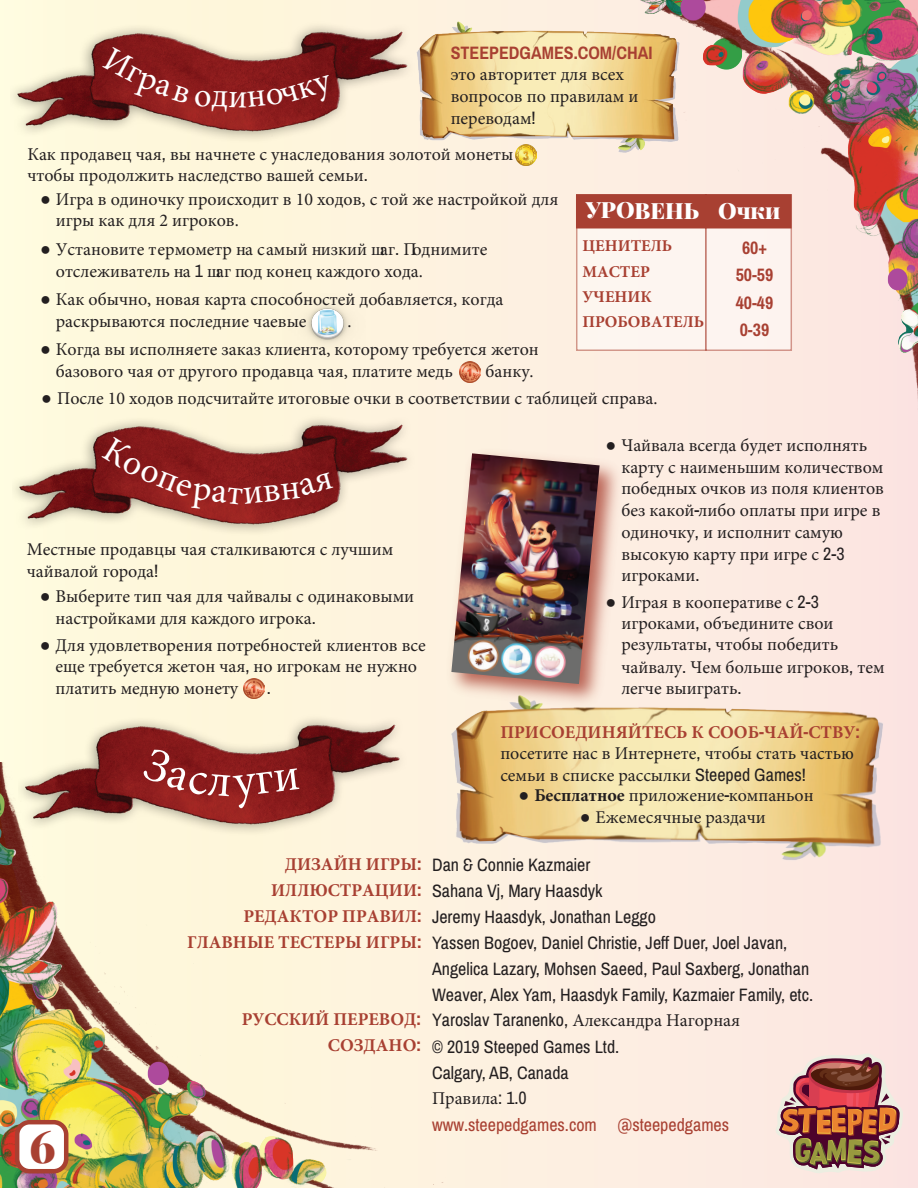
<style>
.page{position:relative;width:918px;height:1188px;background:#fdefe1}
.page>*{position:absolute;margin:0;border:0;box-sizing:border-box;transform-origin:0 0}
.t1{font:900 45px "Playfair Display";color:#a84032}
.t2{font:900 22.5px "Playfair Display";letter-spacing:-.005em;color:#fff}
.t3{font:18px/21.5px "Minion Pro";color:#231f20}
.t4{font:18px/26px "Archivo Narrow";color:#231f20}
.t5{font:700 18px/26px "Minion Pro";color:#a84032;text-align:right}
.t6{font:700 18px/27.6px "Archivo Narrow";color:#a84032;text-align:center}
.t7{font:18px "Archivo Narrow";color:#a84032}
.t8{font:700 16.5px/25.3px "Minion Pro";color:#a84032}
.s1{font-family:"Archivo Narrow"}
.s2{font-family:"Arial"}
.s3{font-weight:700;color:#a84032}
.s4{font-family:"Archivo Narrow";font-weight:700;color:#a84032}
.s5{font-weight:700}
.s6{font-family:"Minion Pro"}
</style>
<div class="page">
<img style="left:710px;top:0;width:208px;height:426px">
<img style="left:1px;top:762px;width:442px;height:426px">
<div style="left:17px;top:1122px;width:49px;height:49px;background:#fff;border-radius:13px"></div>
<div style="left:15px;top:1120px;width:53px;height:53px;border:4px solid #a84032;border-radius:13px"></div>
<img style="left:11px;top:0;width:372px;height:211px">
<img style="left:18px;top:652px;width:390px;height:252px">
<img style="left:396px;top:661px;width:508px;height:223px">
<svg style="left:776px;top:1053px;width:127px;height:121px"></svg>
<img style="left:12px;top:352px;width:396px;height:252px">
<img style="left:244px;top:678px;width:21px;height:21px">
<div style="left:577px;top:195px;width:129px;height:155px;background:#fdf5f0"></div>
<div style="left:577px;top:195px;width:129px;height:33px;background:#a84032"></div>
<div style="left:576px;top:194px;width:131px;height:34px;border:2px solid #a84032"></div>
<div style="left:706px;top:195px;width:85px;height:155px;background:#fdf4f0"></div>
<div style="left:706px;top:195px;width:85px;height:33px;background:#a84032"></div>
<div style="left:705px;top:194px;width:87px;height:34px;border:2px solid #a84032"></div>
<img style="left:440px;top:464px;width:188px;height:248px">
<img style="left:451px;top:453px;width:149px;height:231px">
<img style="left:282px;top:303px;width:84px;height:57px">
<img style="left:460px;top:362px;width:21px;height:20px">
<img style="left:383px;top:0;width:327px;height:166px">
<svg style="left:142px;top:747px;width:157px;height:62px;background:#8f2525"></svg>
<svg style="left:102px;top:47px;width:233px;height:65px;background:#8d2928"></svg>
<svg style="left:102px;top:436px;width:231px;height:74px;background:#902f2d"></svg>
<p class="t6" style="left:451px;top:39px;width:203px">STEEPEDGAMES.COM/CHAI</p>
<p class="t3" style="left:451px;top:63px;width:189px">это авторитет для всех вопросов по правилам и переводам<span class="s1">!</span></p>
<p class="t3" style="left:27px;top:143px;width:488px;line-height:21px">Как продавец чая<span class="s1">,</span> вы начнете с унаследования золотой монеты чтобы продолжить наследство вашей семьи<span class="s1">.</span></p>
<p class="t3" style="left:56px;top:188px;width:504px;text-indent:-16px"><span class="s2">●</span> Игра в одиночку происходит в 10 ходов, с той же настройкой для игры как для 2 игроков.</p>
<p class="t3" style="left:56px;top:238px;width:433px;line-height:22px;text-indent:-16px"><span class="s2">●</span> Установите термометр на самый низкий шаг<span class="s1">.</span> Поднимите отслеживатель на <span class="s1">1</span> шаг под конец каждого хода.</p>
<p class="t3" style="left:56px;top:288px;width:449px;line-height:22px;text-indent:-16px"><span class="s2">●</span> Как обычно, новая карта способностей добавляется, когда раскрываются последние чаевые</p>
<p class="t3" style="left:347px;top:311px;width:6px">.</p>
<p class="t3" style="left:56px;top:339px;width:484px;line-height:22px;text-indent:-16px"><span class="s2">●</span> Когда вы исполняете заказ клиента, которому требуется жетон базового чая от другого продавца чая, платите медь</p>
<p class="t3" style="left:485px;top:361px;width:50px">банку.</p>
<p class="t2" style="left:586px;top:192px;width:196px">УРОВЕНЬ Очки</p>
<p class="t8" style="left:582px;top:233px;width:123px">ЦЕНИТЕЛЬ<br>МАСТЕР<br>УЧЕНИК<br>ПРОБОВАТЕЛЬ</p>
<p class="t6" style="left:736px;top:234px;width:39px">60+<br>50-59<br>40-49<br>0-39</p>
<p class="t3" style="left:41px;top:388px;width:618px"><span class="s2">●</span> После 10 ходов подсчитайте итоговые очки в соответствии с таблицей справа.</p>
<p class="t3" style="left:27px;top:539px;width:368px">Местные продавцы чая сталкиваются с лучшим чайвалой города<span class="s1">!</span></p>
<p class="t3" style="left:56px;top:586px;width:360px;text-indent:-16px"><span class="s2">●</span> Выберите тип чая для чайвалы с одинаковыми настройками для каждого игрока<span class="s1">.</span></p>
<p class="t3" style="left:56px;top:634px;width:372px;text-indent:-16px"><span class="s2">●</span> Для удовлетворения потребностей клиентов все еще требуется жетон чая<span class="s1">,</span> но игрокам не нужно платить медную монету</p>
<p class="t4" style="left:267px;top:675px;width:6px">.</p>
<p class="t3" style="left:621px;top:435px;width:264px;text-indent:-16px"><span class="s2">●</span> Чайвала всегда будет исполнять карту с наименьшим количеством победных очков из поля клиентов без какой<span class="s1">-</span>либо оплаты при игре в одиночку<span class="s1">,</span> и исполнит самую высокую карту при игре с <span class="s1">2-3 </span>игроками<span class="s1">.</span></p>
<p class="t3" style="left:621px;top:591px;width:265px;text-indent:-16px"><span class="s2">●</span> Играя в кооперативе с <span class="s1">2-3 </span>игроками<span class="s1">,</span> объедините свои результаты<span class="s1">,</span> чтобы победить чайвалу<span class="s1">.</span> Чем больше игроков<span class="s1">,</span> тем легче выиграть<span class="s1">.</span></p>
<p class="t3" style="left:500px;top:722px;width:362px"><span class="s3">ПРИСОЕДИНЯЙТЕСЬ К СООБ</span><span class="s4">-</span><span class="s3">ЧАЙ</span><span class="s4">-</span><span class="s3">СТВУ</span><span class="s4">: </span>посетите нас в Интернете<span class="s1">,</span> чтобы стать частью семьи в списке рассылки <span class="s1">Steeped Games!</span></p>
<p class="t3" style="left:518px;top:785px;width:297px"><span class="s2">●</span> <span class="s5">Бесплатное</span> приложение<span class="s1">-</span>компаньон</p>
<p class="t3" style="left:580px;top:807px;width:188px"><span class="s2">●</span> Ежемесячные раздачи</p>
<h1 class="t1" style="left:29px;top:1110px;width:28px">6</h1>
<p class="t5" style="left:187px;top:851px;width:236px">ДИЗАЙН ИГРЫ<span class="s1">:<br></span>ИЛЛЮСТРАЦИИ<span class="s1">:<br></span>РЕДАКТОР ПРАВИЛ<span class="s1">:<br></span>ГЛАВНЫЕ ТЕСТЕРЫ ИГРЫ<span class="s1">:</span></p>
<p class="t5" style="left:242px;top:1006px;width:181px">РУССКИЙ ПЕРЕВОД<span class="s1">:<br></span>СОЗДАНО<span class="s1">:</span></p>
<p class="t4" style="left:432px;top:852px;width:383px">Dan &amp; Connie Kazmaier<br>Sahana Vj, Mary Haasdyk<br>Jeremy Haasdyk, Jonathan Leggo<br>Yassen Bogoev, Daniel Christie, Jeff Duer, Joel Javan, Angelica Lazary, Mohsen Saeed, Paul Saxberg, Jonathan Weaver, Alex Yam, Haasdyk Family, Kazmaier Family, etc.<br>Yaroslav Taranenko, <span class="s6">Александра Нагорная<br></span>© 2019 Steeped Games Ltd.<br>Calgary, AB, Canada</p>
<p class="t3" style="left:432px;top:1088px;width:96px">Правила<span class="s1">: 1.0</span></p>
<p class="t7" style="left:432px;top:1113px;width:299px">www.steepedgames.com @steepedgames</p>
</div>
